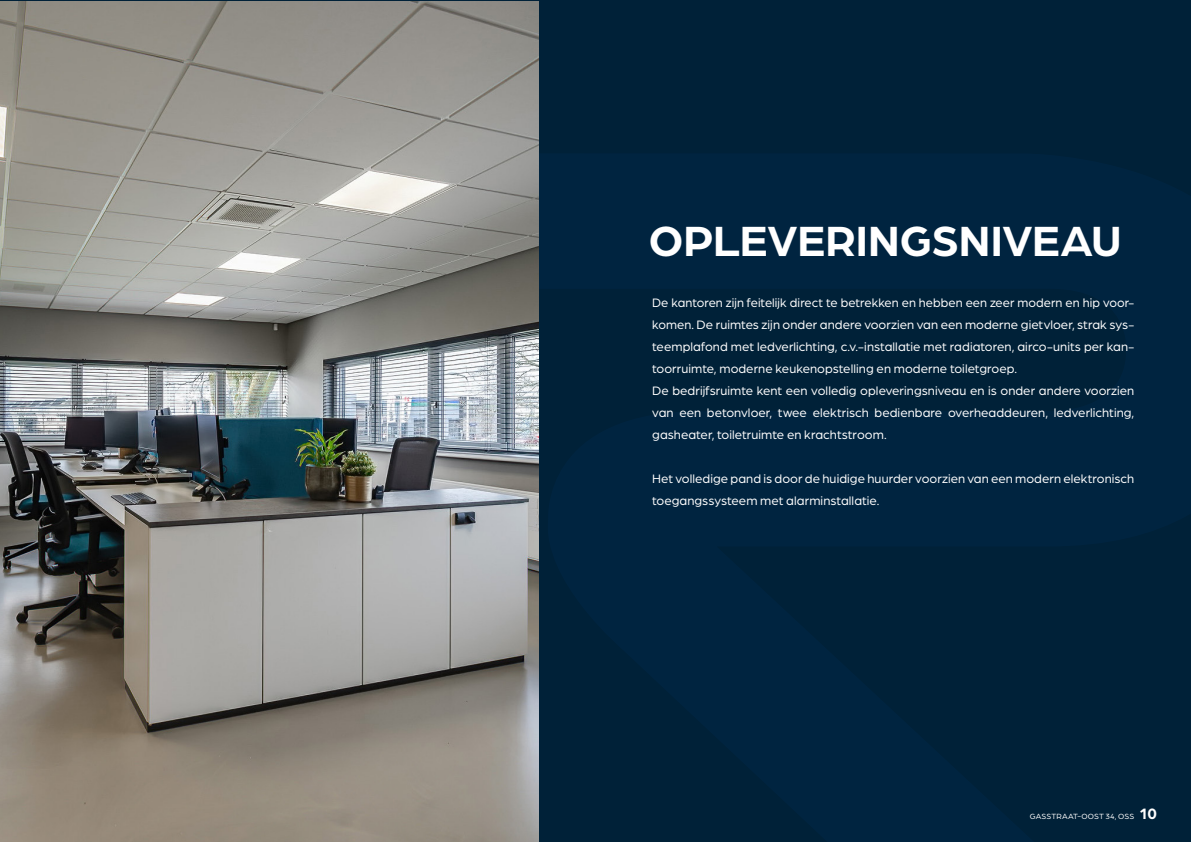
<style>
.page{position:relative;width:1191px;height:842px;background:#002138}
.page>*{position:absolute;margin:0;border:0;box-sizing:border-box;transform-origin:0 0}
.Koppen_groot_wit{font:700 45px "Arboria";letter-spacing:-.005em;color:#fff}
.Broodtekst_wit{font:13px/22px "Arboria";color:#fff;text-align:justify}
.t1{font:8px "Arboria";letter-spacing:.01em;color:#fff}
.s1{font-weight:700;font-size:16px}
</style>
<div class="page">
<img style="left:0;top:1px;width:539px;height:841px">
<p class="Koppen_groot_wit" style="left:649px;top:210px;width:474px">OPLEVERINGSNIVEAU</p>
<p class="Broodtekst_wit" style="left:652px;top:291px;width:483px">De kantoren zijn feitelijk direct te betrekken en hebben een zeer modern en hip voor&shy;komen. De ruimtes zijn onder andere voorzien van een moderne gietvloer, strak sys&shy;teemplafond met ledverlichting, c.v.-installatie met radiatoren, airco-units per kan&shy;toorruimte, moderne keukenopstelling en moderne toiletgroep.</p>
<p class="Broodtekst_wit" style="left:652px;top:379px;width:483px">De bedrijfsruimte kent een volledig opleveringsniveau en is onder andere voorzien van een betonvloer, twee elektrisch bedienbare overheaddeuren, ledverlichting, gasheater, toiletruimte en krachtstroom.</p>
<p class="Broodtekst_wit" style="left:652px;top:467px;width:483px">Het volledige pand is door de huidige huurder voorzien van een modern elektronisch toegangssysteem met alarminstallatie.</p>
<p class="t1" style="left:1030px;top:811px;width:129px">GASSTRAAT-OOST 34, OSS <span class="s1">10</span></p>
</div>
